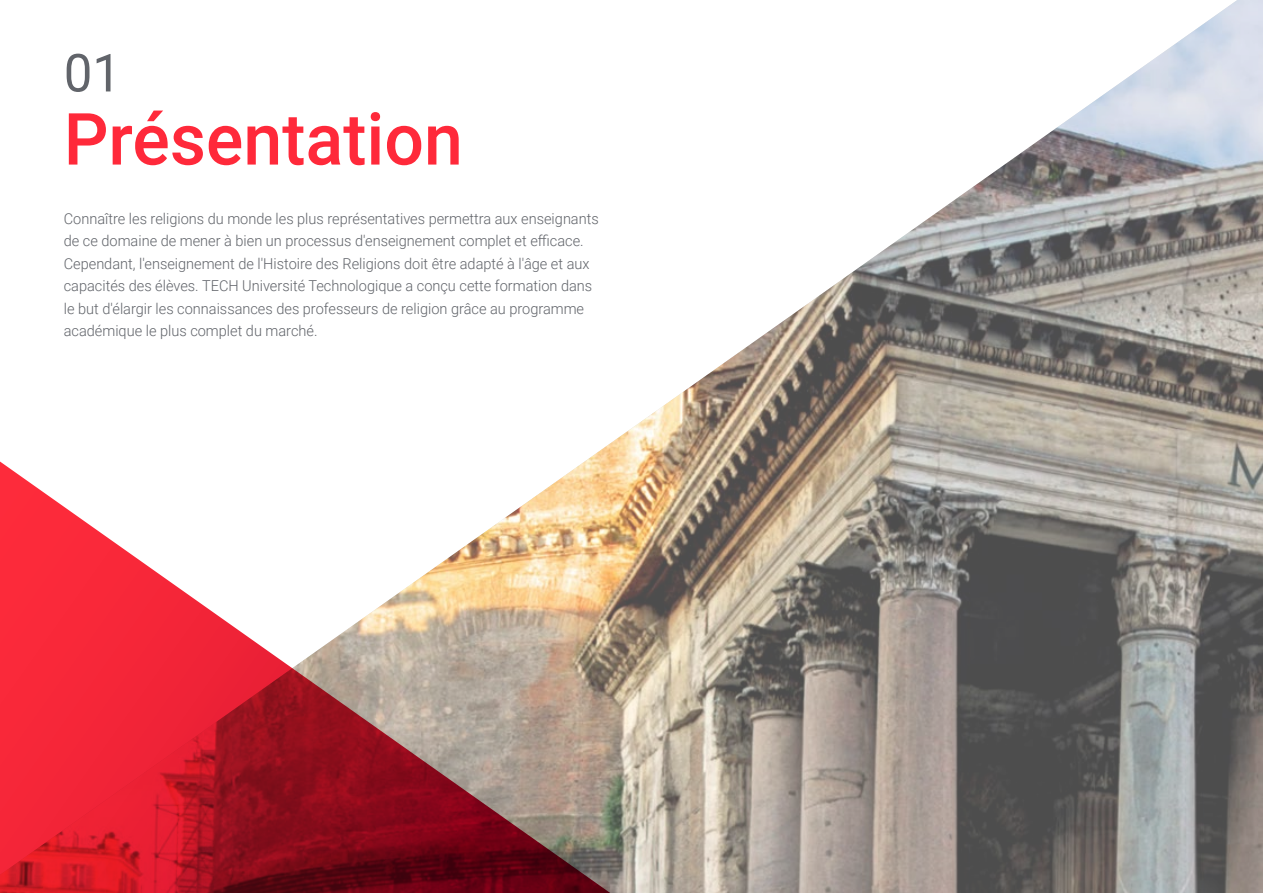
<style>
.page{position:relative;width:1263px;height:893px;background:#fff}
.page>*{position:absolute;margin:0;border:0;box-sizing:border-box;transform-origin:0 0}
.t1{font:500 72px "Roboto";color:#ff293a}
.t2{font:52.5px "Roboto";color:#61646a}
.t3{font:300 15px/22.5px "Roboto";color:#61646a}
</style>
<div class="page">
<img style="left:607px;top:0;width:656px;height:893px">
<svg style="left:0;top:446px;width:640px;height:447px"></svg>
<h2 class="t2" style="left:64px;top:36px;width:59px">01</h2>
<h1 class="t1" style="left:64px;top:89px;width:401px">Présentation</h1>
<p class="t3" style="left:64px;top:207px;width:536px">Connaître les religions du monde les plus représentatives permettra aux enseignants de ce domaine de mener à bien un processus d'enseignement complet et efficace.<br>Cependant, l'enseignement de l'Histoire des Religions doit être adapté à l'âge et aux capacités des élèves. TECH Université Technologique a conçu cette formation dans le but d'élargir les connaissances des professeurs de religion grâce au programme académique le plus complet du marché.</p>
</div>
